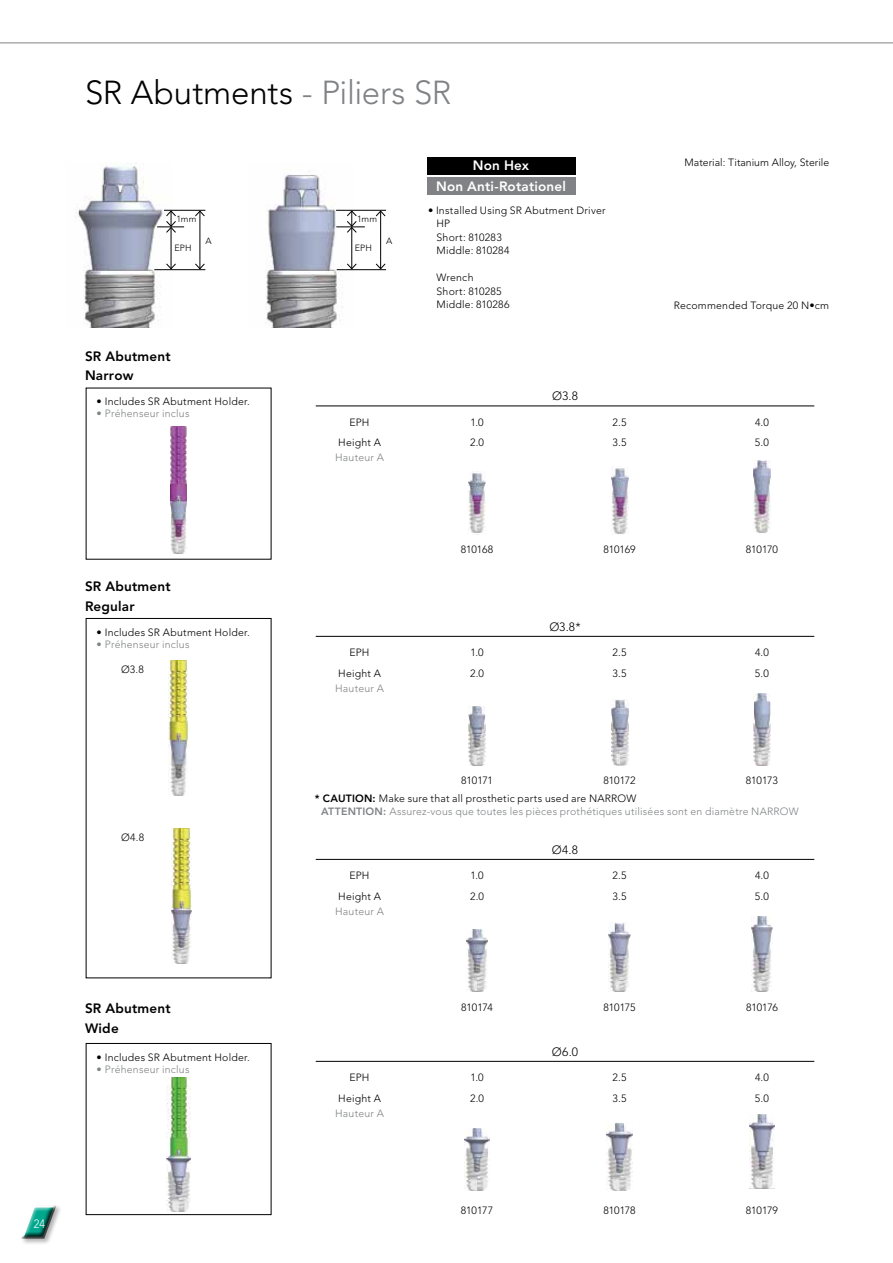
<style>
.page{position:relative;width:893px;height:1263px;background:#fff}
.page>*{position:absolute;margin:0;border:0;box-sizing:border-box;transform-origin:0 0}
.t1{font:300 33px "Avenir LT Std";letter-spacing:-.005em;color:#000}
.t2{font:800 13.5px/19.5px "Avenir LT Std";letter-spacing:.015em;color:#000}
.t3{font:800 13.5px "Avenir LT Std";letter-spacing:.015em;color:#fff}
.t4{font:300 12px "Avenir LT Std";letter-spacing:.01em;color:#000}
.t5{font:300 12px "Avenir LT Std";color:#fff;scale:.9 1}
.t6{font:300 10.5px/20.4px "Avenir LT Std";letter-spacing:.02em;color:#000}
.t7{font:300 10.5px/13.5px "Avenir LT Std";letter-spacing:.02em;color:#808285}
.t8{font:300 10.5px "Avenir LT Std";color:#000}
.t9{font:300 9px "Avenir LT Std";letter-spacing:.01em;color:#000}
.s1{color:#808285}
.s2{font-weight:800;color:#000}
.s3{color:#000}
.s4{font-weight:800}
</style>
<div class="page">
<svg style="left:0;top:42px;width:893px;height:2px;background:#bfc0c1"></svg>
<div style="left:20px;top:1204px;width:43px;height:41px;background:#000;opacity:.3"></div>
<svg style="left:20px;top:1204px;width:42px;height:35px"></svg>
<img style="left:76px;top:166px;width:95px;height:161px">
<hr style="left:171px;top:227px;width:1px;height:42px;background:#000">
<svg style="left:166px;top:263px;width:10px;height:6px"></svg>
<hr style="left:154px;top:269px;width:51px;height:1px;background:#000">
<hr style="left:164px;top:210px;width:41px;height:1px;background:#000">
<hr style="left:200px;top:211px;width:1px;height:58px;background:#000">
<svg style="left:195px;top:211px;width:10px;height:6px"></svg>
<svg style="left:195px;top:263px;width:10px;height:6px"></svg>
<img style="left:265px;top:171px;width:88px;height:156px">
<svg style="left:157px;top:210px;width:27px;height:23px"></svg>
<hr style="left:351px;top:227px;width:1px;height:42px;background:#000">
<svg style="left:347px;top:263px;width:10px;height:6px"></svg>
<hr style="left:337px;top:269px;width:49px;height:1px;background:#000">
<hr style="left:336px;top:210px;width:50px;height:1px;background:#000">
<hr style="left:380px;top:211px;width:1px;height:58px;background:#000">
<svg style="left:376px;top:211px;width:10px;height:6px"></svg>
<svg style="left:376px;top:263px;width:10px;height:6px"></svg>
<svg style="left:336px;top:210px;width:29px;height:23px"></svg>
<img style="left:171px;top:828px;width:20px;height:135px">
<img style="left:168px;top:661px;width:21px;height:135px">
<hr style="left:316px;top:859px;width:498px;height:1px;background:#000">
<img style="left:467px;top:929px;width:20px;height:62px">
<img style="left:609px;top:922px;width:21px;height:69px">
<img style="left:751px;top:917px;width:22px;height:74px">
<hr style="left:316px;top:636px;width:498px;height:1px;background:#000">
<img style="left:468px;top:706px;width:18px;height:59px">
<img style="left:611px;top:700px;width:17px;height:65px">
<img style="left:753px;top:693px;width:18px;height:72px">
<hr style="left:316px;top:1061px;width:498px;height:1px;background:#000">
<img style="left:166px;top:1078px;width:25px;height:134px">
<div style="left:86px;top:1043px;width:185px;height:172px;border:1px solid #000"></div>
<img style="left:464px;top:1129px;width:26px;height:61px">
<img style="left:607px;top:1122px;width:25px;height:68px">
<img style="left:749px;top:1114px;width:26px;height:75px">
<img style="left:171px;top:426px;width:15px;height:128px">
<hr style="left:316px;top:406px;width:498px;height:1px;background:#000">
<img style="left:469px;top:471px;width:17px;height:64px">
<img style="left:611px;top:466px;width:17px;height:68px">
<img style="left:753px;top:460px;width:17px;height:73px">
<div style="left:427px;top:178px;width:148px;height:17px;background:#808285"></div>
<div style="left:427px;top:157px;width:148px;height:17px;background:#000"></div>
<p class="t5" style="left:34px;top:1217px;width:14px">24</p>
<h1 class="t1" style="left:85px;top:73px;width:368px">SR Abutments <span class="s1">- Piliers SR</span></h1>
<p class="t3" style="left:473px;top:158px;width:58px">Non Hex</p>
<p class="t3" style="left:436px;top:178px;width:131px">Non Anti-Rotationel</p>
<p class="t9" style="left:357px;top:213px;width:22px">1mm</p>
<p class="t6" style="left:437px;top:204px;width:171px;line-height:13.5px;text-indent:-9px">• Installed Using SR Abutment Driver<br>HP<br>Short: 810283<br>Middle: 810284</p>
<p class="t6" style="left:437px;top:271px;width:74px;line-height:13.5px">Wrench<br>Short: 810285<br>Middle: 810286</p>
<p class="t9" style="left:176px;top:213px;width:22px">1mm</p>
<p class="t9" style="left:205px;top:236px;width:8px">A</p>
<p class="t9" style="left:386px;top:236px;width:8px">A</p>
<p class="t9" style="left:175px;top:243px;width:19px">EPH</p>
<p class="t9" style="left:355px;top:243px;width:19px">EPH</p>
<p class="t8" style="left:685px;top:156px;width:146px">Material: Titanium Alloy, Sterile</p>
<p class="t6" style="left:674px;top:295px;width:157px">Recommended Torque 20 N•cm</p>
<p class="t2" style="left:85px;top:347px;width:87px">SR Abutment<br>Narrow</p>
<p class="t6" style="left:96px;top:391px;width:155px">• Includes SR Abutment Holder.</p>
<p class="t7" style="left:96px;top:407px;width:95px">• Préhenseur inclus</p>
<p class="t2" style="left:85px;top:577px;width:87px">SR Abutment<br>Regular</p>
<p class="t6" style="left:96px;top:622px;width:155px">• Includes SR Abutment Holder.</p>
<p class="t7" style="left:96px;top:637px;width:95px">• Préhenseur inclus</p>
<p class="t6" style="left:121px;top:659px;width:24px">Ø3.8</p>
<p class="t6" style="left:121px;top:827px;width:25px">Ø4.8</p>
<p class="t2" style="left:85px;top:999px;width:87px">SR Abutment<br>Wide</p>
<p class="t6" style="left:96px;top:1047px;width:155px">• Includes SR Abutment Holder.</p>
<p class="t7" style="left:96px;top:1062px;width:95px">• Préhenseur inclus</p>
<p class="t6" style="left:350px;top:412px;width:21px">EPH</p>
<p class="t6" style="left:338px;top:433px;width:44px">Height A</p>
<p class="t7" style="left:335px;top:451px;width:50px">Hauteur A</p>
<p class="t4" style="left:552px;top:389px;width:27px">Ø3.8</p>
<p class="t6" style="left:470px;top:412px;width:15px">1.0<br>2.0</p>
<p class="t6" style="left:612px;top:412px;width:16px">2.5<br>3.5</p>
<p class="t6" style="left:755px;top:412px;width:15px">4.0<br>5.0</p>
<p class="t6" style="left:461px;top:539px;width:34px">810168</p>
<p class="t6" style="left:603px;top:539px;width:34px">810169</p>
<p class="t6" style="left:746px;top:539px;width:34px">810170</p>
<p class="t4" style="left:549px;top:619px;width:33px">Ø3.8*</p>
<p class="t6" style="left:470px;top:643px;width:15px">1.0<br>2.0</p>
<p class="t6" style="left:612px;top:643px;width:16px">2.5<br>3.5</p>
<p class="t6" style="left:755px;top:643px;width:15px">4.0</p>
<p class="t6" style="left:350px;top:643px;width:21px">EPH</p>
<p class="t6" style="left:338px;top:663px;width:44px">Height A</p>
<p class="t6" style="left:755px;top:663px;width:15px">5.0</p>
<p class="t7" style="left:335px;top:681px;width:50px">Hauteur A</p>
<p class="t6" style="left:461px;top:770px;width:33px">810171</p>
<p class="t6" style="left:603px;top:770px;width:34px">810172</p>
<p class="t6" style="left:746px;top:770px;width:34px">810173</p>
<p class="t7" style="left:321px;top:791px;width:479px;text-indent:-6px"><span class="s2">* CAUTION:</span> <span class="s3">Make sure that all prosthetic parts used are NARROW<br></span><span class="s4">ATTENTION:</span> Assurez-vous que toutes les pièces prothétiques utilisées sont en diamètre NARROW</p>
<p class="t4" style="left:552px;top:842px;width:28px">Ø4.8</p>
<p class="t6" style="left:470px;top:866px;width:15px">1.0<br>2.0</p>
<p class="t6" style="left:612px;top:866px;width:16px">2.5<br>3.5</p>
<p class="t6" style="left:755px;top:866px;width:15px">4.0</p>
<p class="t6" style="left:350px;top:866px;width:21px">EPH</p>
<p class="t6" style="left:338px;top:886px;width:44px">Height A</p>
<p class="t6" style="left:755px;top:886px;width:15px">5.0</p>
<p class="t7" style="left:335px;top:904px;width:50px">Hauteur A</p>
<p class="t6" style="left:461px;top:997px;width:33px">810174</p>
<p class="t6" style="left:603px;top:997px;width:34px">810175</p>
<p class="t6" style="left:746px;top:997px;width:33px">810176</p>
<p class="t6" style="left:350px;top:1068px;width:21px">EPH</p>
<p class="t6" style="left:338px;top:1088px;width:44px">Height A</p>
<p class="t7" style="left:335px;top:1106px;width:50px">Hauteur A</p>
<p class="t4" style="left:552px;top:1044px;width:28px">Ø6.0</p>
<p class="t6" style="left:470px;top:1068px;width:15px">1.0<br>2.0</p>
<p class="t6" style="left:612px;top:1068px;width:16px">2.5<br>3.5</p>
<p class="t6" style="left:755px;top:1068px;width:15px">4.0<br>5.0</p>
<p class="t6" style="left:461px;top:1200px;width:34px">810177</p>
<p class="t6" style="left:603px;top:1200px;width:34px">810178</p>
<p class="t6" style="left:746px;top:1200px;width:34px">810179</p>
</div>
